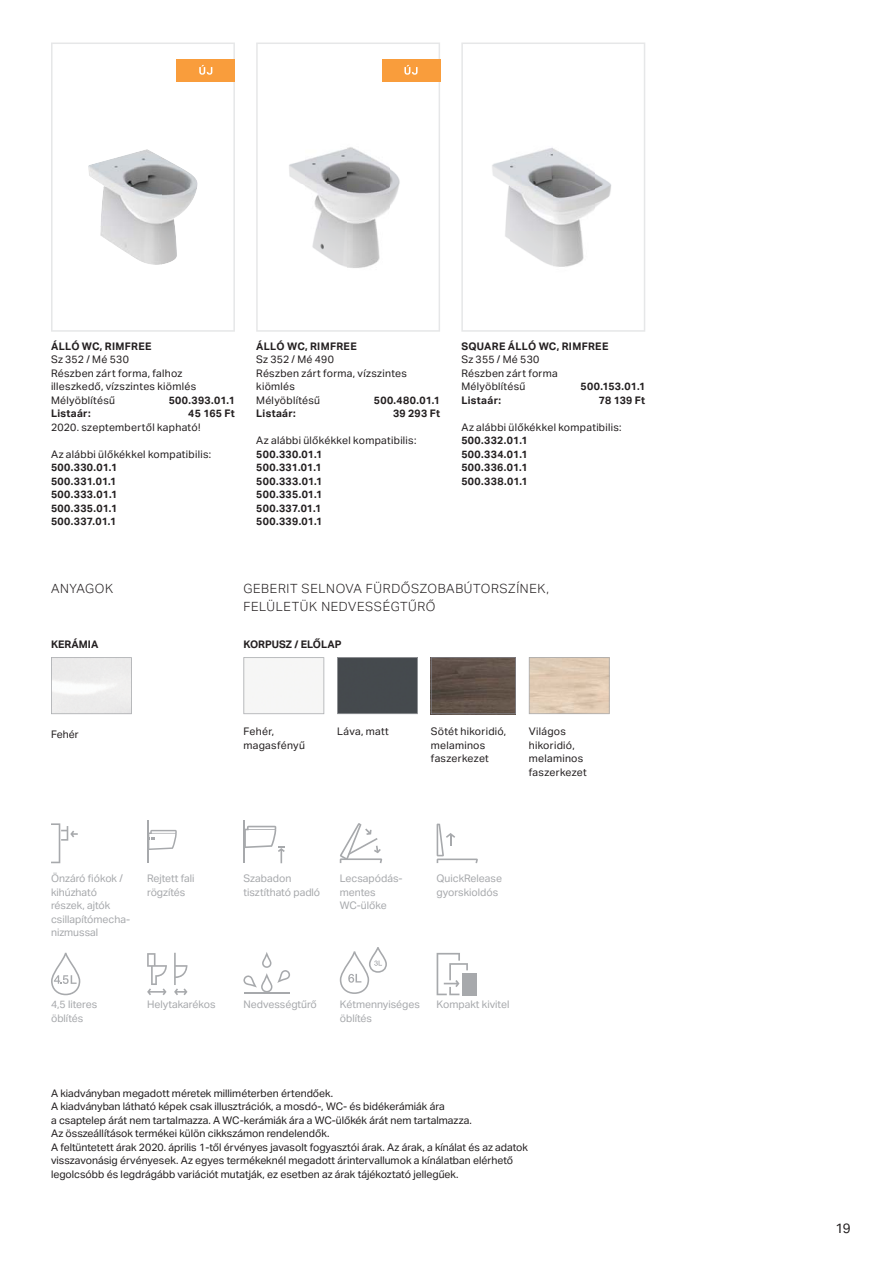
<style>
.page{position:relative;width:893px;height:1263px;background:#fff}
.page>*{position:absolute;margin:0;border:0;box-sizing:border-box;transform-origin:0 0}
.t1{font:13.5px "Aktiv Grotesk Geberit";color:#231f20}
.t2{font:300 12.75px/18px "Aktiv Grotesk Geberit";letter-spacing:.05em;color:#231f20}
.t3{font:10.5px/13.5px "Aktiv Grotesk Geberit";color:#231f20}
.t4{font:10.5px/13.5px "Aktiv Grotesk Geberit";letter-spacing:.025em;color:#231f20}
.t5{font:700 10.5px/13.5px "Aktiv Grotesk Geberit";letter-spacing:.03em;color:#231f20;text-align:justify}
.t6{font:10.5px/13.5px "Aktiv Grotesk Geberit";color:#a7a9ac}
.t7{font:10.5px/13.5px "Aktiv Grotesk Geberit";letter-spacing:.03em;color:#231f20}
.t8{font:700 10.5px "Aktiv Grotesk Geberit";color:#231f20}
</style>
<div class="page">
<svg style="left:51px;top:43px;width:184px;height:289px"></svg>
<svg style="left:256px;top:43px;width:184px;height:289px"></svg>
<svg style="left:461px;top:43px;width:184px;height:289px"></svg>
<svg style="left:243px;top:657px;width:81px;height:57px"></svg>
<div style="left:337px;top:657px;width:81px;height:57px;background:#454a4e"></div>
<svg style="left:529px;top:657px;width:81px;height:57px;background:#dec9b4"></svg>
<svg style="left:51px;top:657px;width:81px;height:57px"></svg>
<svg style="left:51px;top:823px;width:27px;height:40px"></svg>
<svg style="left:51px;top:953px;width:29px;height:42px"></svg>
<svg style="left:340px;top:947px;width:47px;height:47px"></svg>
<hr style="left:147px;top:821px;width:2px;height:42px;background:#a7a9ac">
<svg style="left:149px;top:830px;width:28px;height:20px"></svg>
<svg style="left:147px;top:953px;width:20px;height:42px"></svg>
<svg style="left:174px;top:953px;width:13px;height:42px"></svg>
<svg style="left:340px;top:823px;width:42px;height:40px"></svg>
<hr style="left:243px;top:821px;width:2px;height:42px;background:#a7a9ac">
<svg style="left:245px;top:826px;width:40px;height:37px"></svg>
<hr style="left:244px;top:992px;width:46px;height:2px;background:#a7a9ac">
<svg style="left:243px;top:952px;width:47px;height:40px"></svg>
<svg style="left:437px;top:823px;width:41px;height:40px"></svg>
<div style="left:462px;top:973px;width:15px;height:22px;background:#a7a9ac"></div>
<svg style="left:437px;top:953px;width:31px;height:42px"></svg>
<img style="left:150px;top:246px;width:5px;height:19px">
<img style="left:263px;top:139px;width:170px;height:136px">
<img style="left:468px;top:141px;width:170px;height:136px">
<div style="left:177px;top:60px;width:58px;height:22px;background:#f99d3c"></div>
<svg style="left:199px;top:65px;width:13px;height:10px"></svg>
<div style="left:382px;top:60px;width:58px;height:22px;background:#f99d3c"></div>
<svg style="left:404px;top:65px;width:14px;height:10px"></svg>
<svg style="left:431px;top:657px;width:85px;height:57px;background:#60524a"></svg>
<p class="t5" style="left:51px;top:339px;width:102px">ÁLLÓ WC, RIMFREE</p>
<p class="t4" style="left:51px;top:353px;width:147px">Sz 352 / Mé 530<br>Részben zárt forma, falhoz illeszkedő, vízszintes kiömlés<br>Mélyöblítésű</p>
<p class="t5" style="left:169px;top:393px;width:68px">500.393.01.1</p>
<p class="t5" style="left:51px;top:407px;width:41px">Listaár:</p>
<p class="t5" style="left:188px;top:407px;width:48px">45 165 Ft</p>
<p class="t4" style="left:51px;top:420px;width:151px">2020. szeptembertől kapható!</p>
<p class="t4" style="left:51px;top:447px;width:162px">Az alábbi ülőkékkel kompatibilis:</p>
<p class="t5" style="left:51px;top:461px;width:68px">500.330.01.1<br>500.331.01.1<br>500.333.01.1<br>500.335.01.1<br>500.337.01.1</p>
<p class="t5" style="left:256px;top:339px;width:102px">ÁLLÓ WC, RIMFREE</p>
<p class="t4" style="left:256px;top:353px;width:152px">Sz 352 / Mé 490<br>Részben zárt forma, vízszintes kiömlés<br>Mélyöblítésű</p>
<p class="t5" style="left:374px;top:393px;width:68px">500.480.01.1</p>
<p class="t5" style="left:256px;top:407px;width:41px">Listaár:</p>
<p class="t5" style="left:393px;top:407px;width:49px">39 293 Ft</p>
<p class="t4" style="left:256px;top:434px;width:162px">Az alábbi ülőkékkel kompatibilis:</p>
<p class="t5" style="left:256px;top:447px;width:68px">500.330.01.1<br>500.331.01.1<br>500.333.01.1<br>500.335.01.1<br>500.337.01.1<br>500.339.01.1</p>
<p class="t5" style="left:461px;top:339px;width:148px">SQUARE ÁLLÓ WC, RIMFREE</p>
<p class="t4" style="left:461px;top:353px;width:98px">Sz 355 / Mé 530<br>Részben zárt forma<br>Mélyöblítésű</p>
<p class="t5" style="left:580px;top:380px;width:66px">500.153.01.1</p>
<p class="t5" style="left:461px;top:393px;width:41px">Listaár:</p>
<p class="t5" style="left:599px;top:393px;width:48px">78 139 Ft</p>
<p class="t4" style="left:461px;top:420px;width:162px">Az alábbi ülőkékkel kompatibilis:</p>
<p class="t5" style="left:461px;top:434px;width:68px">500.332.01.1<br>500.334.01.1<br>500.336.01.1<br>500.338.01.1</p>
<p class="t2" style="left:51px;top:579px;width:64px">ANYAGOK</p>
<p class="t8" style="left:51px;top:638px;width:49px">KERÁMIA</p>
<p class="t2" style="left:243px;top:579px;width:307px">GEBERIT SELNOVA FÜRDŐSZOBABÚTORSZÍNEK,<br>FELÜLETÜK NEDVESSÉGTŰRŐ</p>
<p class="t8" style="left:243px;top:638px;width:100px">KORPUSZ / ELŐLAP</p>
<p class="t3" style="left:51px;top:728px;width:29px">Fehér</p>
<p class="t7" style="left:243px;top:725px;width:63px">Fehér, magasfényű</p>
<p class="t7" style="left:337px;top:725px;width:53px">Láva, matt</p>
<p class="t4" style="left:529px;top:725px;width:60px">Világos hikoridió, melaminos faszerkezet</p>
<p class="t4" style="left:431px;top:725px;width:77px">Sötét hikoridió, melaminos faszerkezet</p>
<p class="t6" style="left:51px;top:872px;width:81px">Önzáró fiókok / kihúzható részek, ajtók csillapítómecha&shy;nizmussal</p>
<p class="t6" style="left:147px;top:872px;width:49px">Rejtett fali rögzítés</p>
<p class="t6" style="left:51px;top:998px;width:48px">4,5 literes öblítés</p>
<p class="t6" style="left:147px;top:998px;width:70px">Helytakarékos</p>
<p class="t6" style="left:243px;top:872px;width:78px">Szabadon tisztítható padló</p>
<p class="t6" style="left:340px;top:872px;width:64px">Lecsapódás&shy;mentes<br>WC-ülőke</p>
<p class="t6" style="left:437px;top:872px;width:67px">QuickRelease gyorskioldós</p>
<p class="t6" style="left:243px;top:998px;width:75px">Nedvességtűrő</p>
<p class="t6" style="left:340px;top:998px;width:82px">Kétmennyiséges</p>
<p class="t6" style="left:437px;top:998px;width:74px">Kompakt kivitel</p>
<p class="t6" style="left:340px;top:1011px;width:34px">öblítés</p>
<p class="t3" style="left:51px;top:1086px;width:479px">A kiadványban megadott méretek milliméterben értendőek.<br>A kiadványban látható képek csak illusztrációk, a mosdó-, WC- és bidékerámiák ára<br>a csaptelep árát nem tartalmazza. A WC-kerámiák ára a WC-ülőkék árát nem tartalmazza.<br>Az összeállítások termékei külön cikkszámon rendelendők.<br>A feltüntetett árak 2020. április 1-től érvényes javasolt fogyasztói árak. Az árak, a kínálat és az adatok visszavonásig érvényesek. Az egyes termékeknél megadott árintervallumok a kínálatban elérhető legolcsóbb és legdrágább variációt mutatják, ez esetben az árak tájékoztató jellegűek.</p>
<p class="t1" style="left:835px;top:1220px;width:17px">19</p>
</div>
